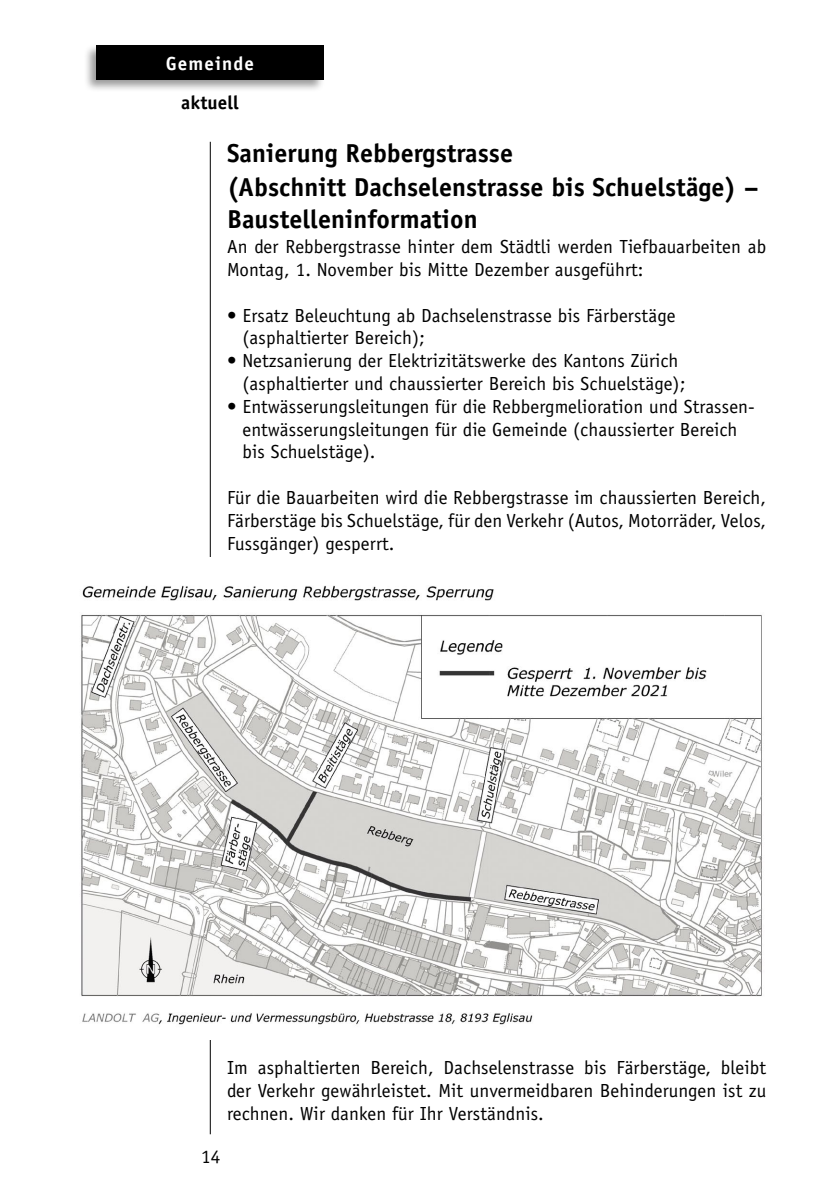
<style>
.page{position:relative;width:840px;height:1191px;background:#fff}
.page>*{position:absolute;margin:0;border:0;box-sizing:border-box;transform-origin:0 0}
.t1{font:700 26px/34px "Officina Sans";color:#000}
.t2{font:19px/22.8px "Officina Sans";letter-spacing:.005em;color:#000}
.t3{font:700 19px "Officina Sans";letter-spacing:.06em;color:#fff}
.t4{font:700 19px "Officina Sans";letter-spacing:.005em;color:#000}
</style>
<div class="page">
<hr style="left:210px;top:142px;width:1px;height:992px;background:#000">
<div style="left:83px;top:44px;width:242px;height:49px;background:#000;opacity:.4"></div>
<div style="left:96px;top:45px;width:227px;height:34px;background:#000"></div>
<img style="left:81px;top:557px;width:681px;height:482px">
<p class="t3" style="left:166px;top:52px;width:90px">Gemeinde</p>
<p class="t4" style="left:181px;top:90px;width:59px">aktuell</p>
<h1 class="t1" style="left:227px;top:136px;width:532px">Sanierung Rebbergstrasse<br>(Abschnitt Dachselenstrasse bis Schuelstäge) –</h1>
<h1 class="t1" style="left:227px;top:201px;width:252px">Baustelleninformation</h1>
<p class="t2" style="left:227px;top:235px;width:540px">An der Rebbergstrasse hinter dem Städtli werden Tiefbauarbeiten ab<br>Montag, 1. November bis Mitte Dezember ausgeführt:</p>
<p class="t2" style="left:242px;top:304px;width:434px;text-indent:-15px">• Ersatz Beleuchtung ab Dachselenstrasse bis Färberstäge (asphaltierter Bereich);</p>
<p class="t2" style="left:242px;top:349px;width:444px;text-indent:-15px">• Netzsanierung der Elektrizitätswerke des Kantons Zürich (asphaltierter und chaussierter Bereich bis Schuelstäge);</p>
<p class="t2" style="left:242px;top:395px;width:514px;text-indent:-15px">• Entwässerungsleitungen für die Rebbergmelioration und Strassen&shy;entwässerungsleitungen für die Gemeinde (chaussierter Bereich bis Schuelstäge).</p>
<p class="t2" style="left:227px;top:486px;width:540px;text-align:justify">Für die Bauarbeiten wird die Rebbergstrasse im chaussierten Bereich, Färberstäge bis Schuelstäge, für den Verkehr (Autos, Motorräder, Velos, Fussgänger) gesperrt.</p>
<p class="t2" style="left:227px;top:1056px;width:540px;text-align:justify">Im asphaltierten Bereich, Dachselenstrasse bis Färberstäge, bleibt der Verkehr gewährleistet. Mit unvermeidbaren Behinderungen ist zu rechnen. Wir danken für Ihr Verständnis.</p>
<p class="t2" style="left:201px;top:1144px;width:21px">14</p>
</div>
